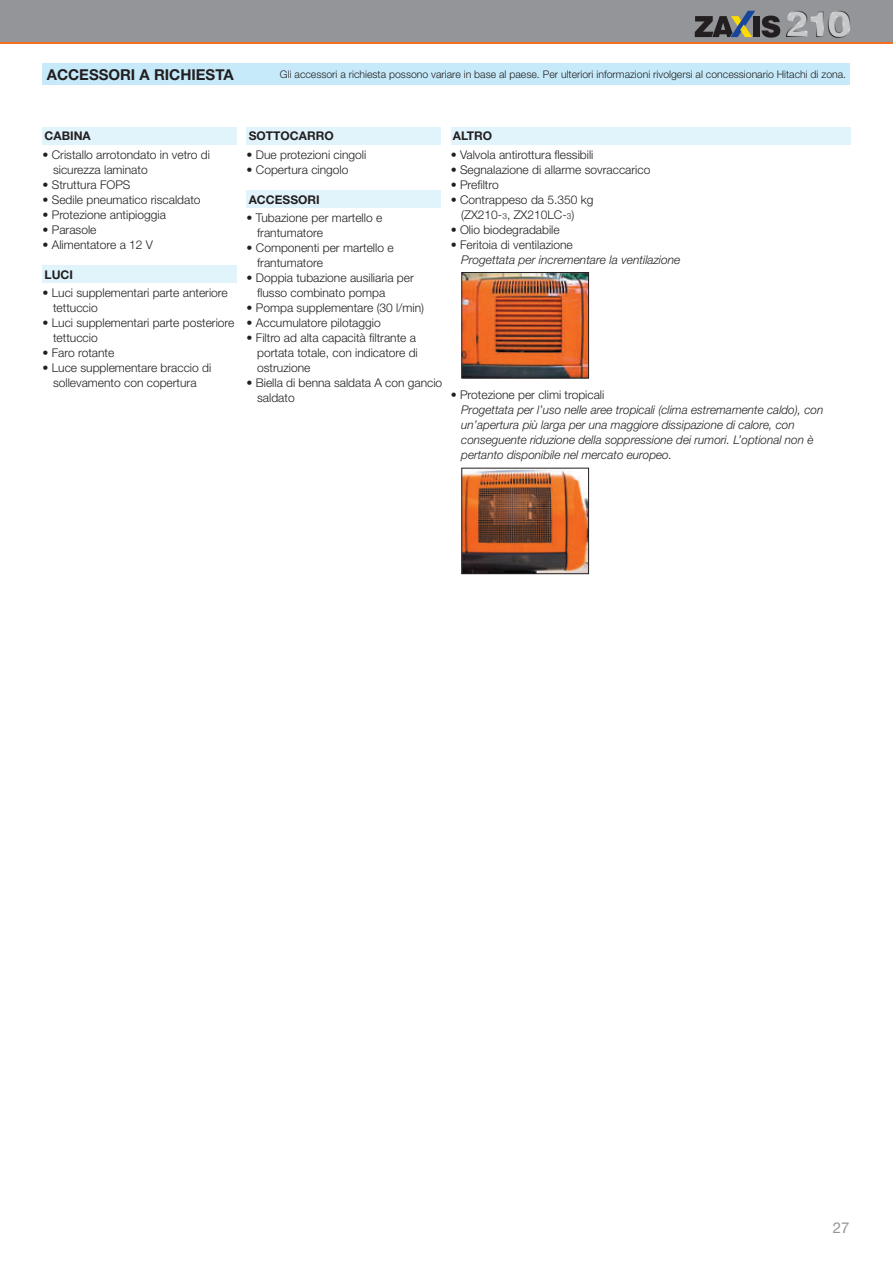
<style>
.page{position:relative;width:893px;height:1263px;background:#fff}
.page>*{position:absolute;margin:0;border:0;box-sizing:border-box;transform-origin:0 0}
.t1{font:700 15px "Helvetica Neue";color:#231f20}
.t2{font:15px "Helvetica Neue";color:#939598}
.t3{font:300 12px/15px "Helvetica Neue";color:#231f20}
.t4{font:italic 300 12px/15px "Helvetica Neue";color:#231f20}
.t5{font:700 12px "Helvetica Neue";color:#231f20}
.t6{font:300 10.5px "Helvetica Neue";color:#231f20}
.s1{font-size:8.4px}
</style>
<div class="page">
<div style="left:0;top:0;width:893px;height:43px;background:#939598"></div>
<hr style="left:0;top:43px;width:893px;height:1px;background:#f36e21">
<svg style="left:762px;top:16px;width:18px;height:22px"></svg>
<div style="left:753px;top:16px;width:7px;height:21px;background:#231f20"></div>
<svg style="left:695px;top:11px;width:60px;height:26px"></svg>
<svg style="left:786px;top:11px;width:64px;height:27px"></svg>
<div style="left:43px;top:64px;width:807px;height:21px;background:#c6eafa"></div>
<div style="left:43px;top:128px;width:194px;height:17px;background:#e1f4fc"></div>
<div style="left:43px;top:266px;width:194px;height:17px;background:#e1f4fc"></div>
<div style="left:247px;top:128px;width:194px;height:17px;background:#e1f4fc"></div>
<div style="left:247px;top:191px;width:194px;height:17px;background:#e1f4fc"></div>
<div style="left:451px;top:128px;width:399px;height:17px;background:#e1f4fc"></div>
<img style="left:463px;top:274px;width:124px;height:102px">
<div style="left:461px;top:272px;width:128px;height:106px;border:1px solid #231f20"></div>
<img style="left:463px;top:470px;width:124px;height:102px">
<div style="left:461px;top:468px;width:128px;height:106px;border:1px solid #231f20"></div>
<p class="t1" style="left:47px;top:69px;width:188px">ACCESSORI A RICHIESTA</p>
<p class="t6" style="left:280px;top:71px;width:568px">Gli accessori a richiesta possono variare in base al paese. Per ulteriori informazioni rivolgersi al concessionario Hitachi di zona.</p>
<p class="t5" style="left:45px;top:132px;width:48px">CABINA</p>
<p class="t3" style="left:53px;top:148px;width:158px;text-indent:-10px">• Cristallo arrotondato in vetro di sicurezza laminato</p>
<p class="t3" style="left:43px;top:178px;width:90px">• Struttura FOPS</p>
<p class="t3" style="left:43px;top:193px;width:160px">• Sedile pneumatico riscaldato</p>
<p class="t3" style="left:43px;top:208px;width:125px">• Protezione antipioggia</p>
<p class="t3" style="left:43px;top:223px;width:56px">• Parasole</p>
<p class="t3" style="left:43px;top:238px;width:112px">• Alimentatore a 12 V</p>
<p class="t5" style="left:45px;top:270px;width:30px">LUCI</p>
<p class="t3" style="left:53px;top:287px;width:176px;text-indent:-10px">• Luci supplementari parte anteriore tettuccio</p>
<p class="t3" style="left:53px;top:317px;width:183px;text-indent:-10px">• Luci supplementari parte posteriore tettuccio</p>
<p class="t3" style="left:43px;top:347px;width:73px">• Faro rotante</p>
<p class="t3" style="left:43px;top:362px;width:170px;text-align:center">• Luce supplementare braccio di sollevamento con copertura</p>
<p class="t5" style="left:249px;top:132px;width:86px">SOTTOCARRO</p>
<p class="t3" style="left:247px;top:148px;width:121px">• Due protezioni cingoli</p>
<p class="t3" style="left:247px;top:163px;width:103px">• Copertura cingolo</p>
<p class="t5" style="left:249px;top:195px;width:72px">ACCESSORI</p>
<p class="t3" style="left:257px;top:212px;width:127px;text-indent:-10px">• Tubazione per martello e frantumatore</p>
<p class="t3" style="left:257px;top:242px;width:138px;text-indent:-10px">• Componenti per martello e frantumatore</p>
<p class="t3" style="left:257px;top:272px;width:158px;text-indent:-10px">• Doppia tubazione ausiliaria per flusso combinato pompa</p>
<p class="t3" style="left:247px;top:302px;width:179px">• Pompa supplementare (30 l/min)</p>
<p class="t3" style="left:247px;top:317px;width:136px">• Accumulatore pilotaggio</p>
<p class="t3" style="left:257px;top:332px;width:162px;text-indent:-10px">• Filtro ad alta capacità filtrante a portata totale, con indicatore di ostruzione</p>
<p class="t3" style="left:257px;top:377px;width:187px;text-indent:-10px">• Biella di benna saldata A con gancio saldato</p>
<p class="t5" style="left:453px;top:132px;width:41px">ALTRO</p>
<p class="t3" style="left:451px;top:148px;width:144px">• Valvola antirottura flessibili</p>
<p class="t3" style="left:451px;top:163px;width:201px">• Segnalazione di allarme sovraccarico</p>
<p class="t3" style="left:451px;top:178px;width:50px">• Prefiltro</p>
<p class="t3" style="left:461px;top:193px;width:134px;text-indent:-10px">• Contrappeso da 5.350 kg (ZX210-<span class="s1">3</span>, ZX210LC-<span class="s1">3</span>)</p>
<p class="t3" style="left:451px;top:223px;width:110px">• Olio biodegradabile</p>
<p class="t3" style="left:451px;top:238px;width:124px">• Feritoia di ventilazione</p>
<p class="t4" style="left:461px;top:253px;width:221px">Progettata per incrementare la ventilazione</p>
<p class="t3" style="left:451px;top:388px;width:155px">• Protezione per climi tropicali</p>
<p class="t4" style="left:461px;top:403px;width:364px">Progettata per l’uso nelle aree tropicali (clima estremamente caldo), con un’apertura più larga per una maggiore dissipazione di calore, con conseguente riduzione della soppressione dei rumori. L’optional non è pertanto disponibile nel mercato europeo.</p>
<p class="t2" style="left:833px;top:1222px;width:18px">27</p>
</div>
